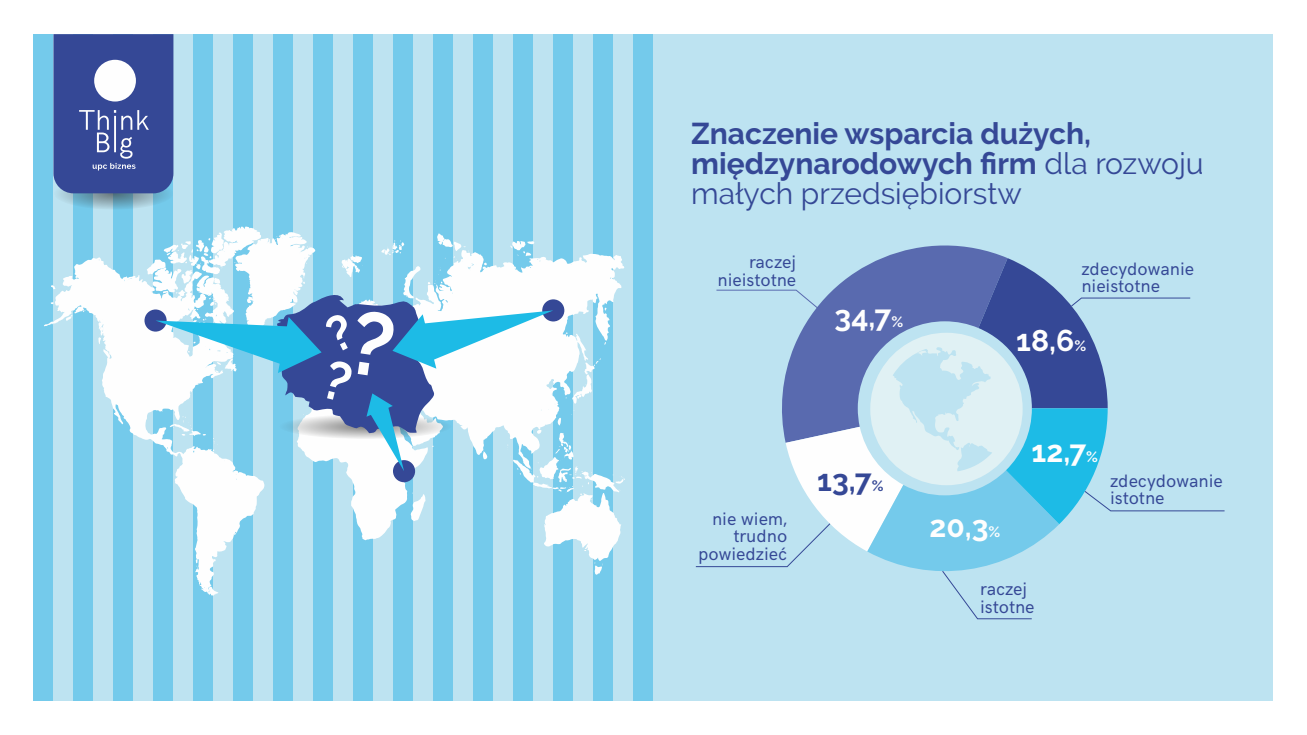
<style>
.page{position:relative;width:1307px;height:735px;background:#fff}
.page>*{position:absolute;margin:0;border:0;box-sizing:border-box;transform-origin:0 0}
.t1{font:700 30px/30px "Raleway";color:#354896}
.t2{font:700 30px "Raleway";color:#fefefe}
.t3{font:18px/17.5px "HK Grotesk";color:#354896}
.s1{font-weight:400}
.s2{font-size:15px}
</style>
<div class="page">
<div style="left:33px;top:34px;width:1239px;height:667px;background:#bde3f1"></div>
<div style="left:33px;top:34px;width:20px;height:667px;background:#74caeb"></div>
<div style="left:73px;top:34px;width:20px;height:667px;background:#74caeb"></div>
<div style="left:113px;top:34px;width:20px;height:667px;background:#74caeb"></div>
<div style="left:153px;top:34px;width:20px;height:667px;background:#74caeb"></div>
<div style="left:193px;top:34px;width:20px;height:667px;background:#74caeb"></div>
<div style="left:233px;top:34px;width:20px;height:667px;background:#74caeb"></div>
<div style="left:273px;top:34px;width:20px;height:667px;background:#74caeb"></div>
<div style="left:313px;top:34px;width:20px;height:667px;background:#74caeb"></div>
<div style="left:353px;top:34px;width:20px;height:667px;background:#74caeb"></div>
<div style="left:393px;top:34px;width:20px;height:667px;background:#74caeb"></div>
<div style="left:433px;top:34px;width:20px;height:667px;background:#74caeb"></div>
<div style="left:473px;top:34px;width:20px;height:667px;background:#74caeb"></div>
<div style="left:513px;top:34px;width:20px;height:667px;background:#74caeb"></div>
<div style="left:553px;top:34px;width:20px;height:667px;background:#74caeb"></div>
<div style="left:593px;top:34px;width:20px;height:667px;background:#74caeb"></div>
<div style="left:633px;top:34px;width:20px;height:667px;background:#74caeb"></div>
<svg style="left:53px;top:177px;width:120px;height:33px"></svg>
<svg style="left:53px;top:34px;width:120px;height:159px;background:#4c5da2"></svg>
<svg style="left:44px;top:226px;width:580px;height:369px"></svg>
<div style="left:542px;top:299px;width:22px;height:22px;background:#354896;border-radius:50%"></div>
<div style="left:393px;top:460px;width:22px;height:22px;background:#354896;border-radius:50%"></div>
<div style="left:144px;top:309px;width:23px;height:23px;background:#354896;border-radius:50%"></div>
<svg style="left:883px;top:245px;width:124px;height:13px;fill:#596aaf"></svg>
<svg style="left:695px;top:258px;width:530px;height:361px"></svg>
<svg style="left:155px;top:291px;width:398px;height:180px"></svg>
<h1 class="t1" style="left:691px;top:118px;width:514px">Znaczenie wsparcia dużych, międzynarodowych firm <span class="s1">dla rozwoju małych przedsiębiorstw</span></h1>
<p class="t3" style="left:717px;top:256px;width:80px;text-align:right">raczej nieistotne</p>
<h1 class="t2" style="left:834px;top:298px;width:70px">34,7<span class="s2">%</span></h1>
<p class="t3" style="left:1081px;top:262px;width:114px">zdecydowanie nieistotne</p>
<h1 class="t2" style="left:1016px;top:323px;width:71px">18,6<span class="s2">%</span></h1>
<p class="t3" style="left:698px;top:512px;width:90px;text-align:right">nie wiem, trudno powiedzieć</p>
<h1 class="t1" style="left:817px;top:466px;width:68px">13,7<span class="s2">%</span></h1>
<h1 class="t2" style="left:929px;top:508px;width:72px">20,3<span class="s2">%</span></h1>
<h1 class="t2" style="left:1031px;top:434px;width:68px">12,7<span class="s2">%</span></h1>
<p class="t3" style="left:1109px;top:474px;width:114px">zdecydowanie istotne</p>
<p class="t3" style="left:979px;top:583px;width:56px">raczej istotne</p>
</div>
